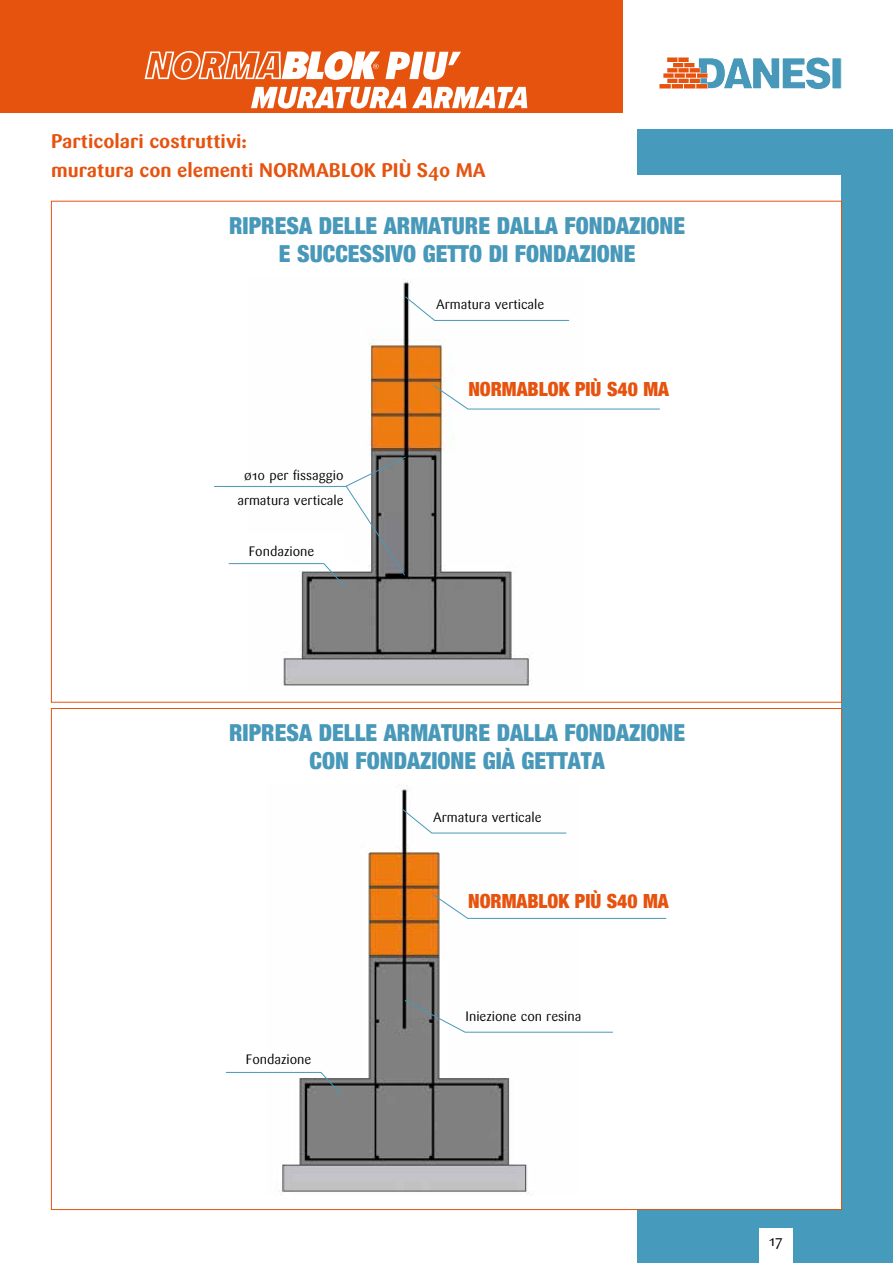
<style>
.page{position:relative;width:893px;height:1263px;background:#fff}
.page>*{position:absolute;margin:0;border:0;box-sizing:border-box;transform-origin:0 0}
.t1{font:900 condensed 23.4px/28px "Helvetica Neue";color:#4898b9;text-align:center}
.t2{font:700 19.5px/28.8px "Sari";color:#e6530f}
.t3{font:900 condensed 19.5px "Helvetica Neue";color:#e6530f}
.t4{font:15px "Sari";color:#000}
.t5{font:13.5px/24.9px "Sari";color:#000;text-align:center}
</style>
<div class="page">
<div style="left:637px;top:130px;width:256px;height:1133px;background:#469abc"></div>
<div style="left:344px;top:176px;width:497px;height:1033px;background:#fff"></div>
<div style="left:832px;top:58px;width:9px;height:31px;background:#4898b9"></div>
<svg style="left:659px;top:57px;width:172px;height:32px"></svg>
<div style="left:0;top:0;width:623px;height:113px;background:#e6530f"></div>
<div style="left:759px;top:1229px;width:34px;height:34px;background:#fff"></div>
<img style="left:280px;top:785px;width:249px;height:410px">
<svg style="left:401px;top:808px;width:166px;height:26px"></svg>
<svg style="left:225px;top:1071px;width:118px;height:26px"></svg>
<svg style="left:404px;top:999px;width:209px;height:34px"></svg>
<svg style="left:432px;top:893px;width:235px;height:26px"></svg>
<img style="left:283px;top:279px;width:249px;height:407px">
<svg style="left:432px;top:384px;width:228px;height:26px"></svg>
<svg style="left:404px;top:296px;width:166px;height:25px"></svg>
<hr style="left:214px;top:486px;width:133px;height:1px;background:#4898b9">
<svg style="left:228px;top:456px;width:179px;height:132px"></svg>
<svg style="left:145px;top:51px;width:316px;height:29px"></svg>
<svg style="left:251px;top:87px;width:276px;height:22px"></svg>
<p class="t2" style="left:51px;top:127px;width:436px">Particolari costruttivi:<br>muratura con elementi NORMABLOK PIÙ S40 MA</p>
<p class="t1" style="left:229px;top:210px;width:457px">RIPRESA DELLE ARMATURE DALLA FONDAZIONE<br>E SUCCESSIVO GETTO DI FONDAZIONE</p>
<p class="t5" style="left:436px;top:292px;width:110px">Armatura verticale</p>
<p class="t5" style="left:237px;top:463px;width:108px">ø10 per fissaggio armatura verticale</p>
<p class="t5" style="left:249px;top:539px;width:67px">Fondazione</p>
<p class="t3" style="left:468px;top:373px;width:202px">NORMABLOK PIÙ S40 MA</p>
<p class="t1" style="left:229px;top:718px;width:457px">RIPRESA DELLE ARMATURE DALLA FONDAZIONE<br>CON FONDAZIONE GIÀ GETTATA</p>
<p class="t5" style="left:433px;top:805px;width:110px">Armatura verticale</p>
<p class="t3" style="left:468px;top:885px;width:202px">NORMABLOK PIÙ S40 MA</p>
<p class="t5" style="left:246px;top:1047px;width:67px">Fondazione</p>
<p class="t5" style="left:466px;top:1004px;width:117px">Iniezione con resina</p>
<p class="t4" style="left:769px;top:1232px;width:15px">17</p>
</div>
